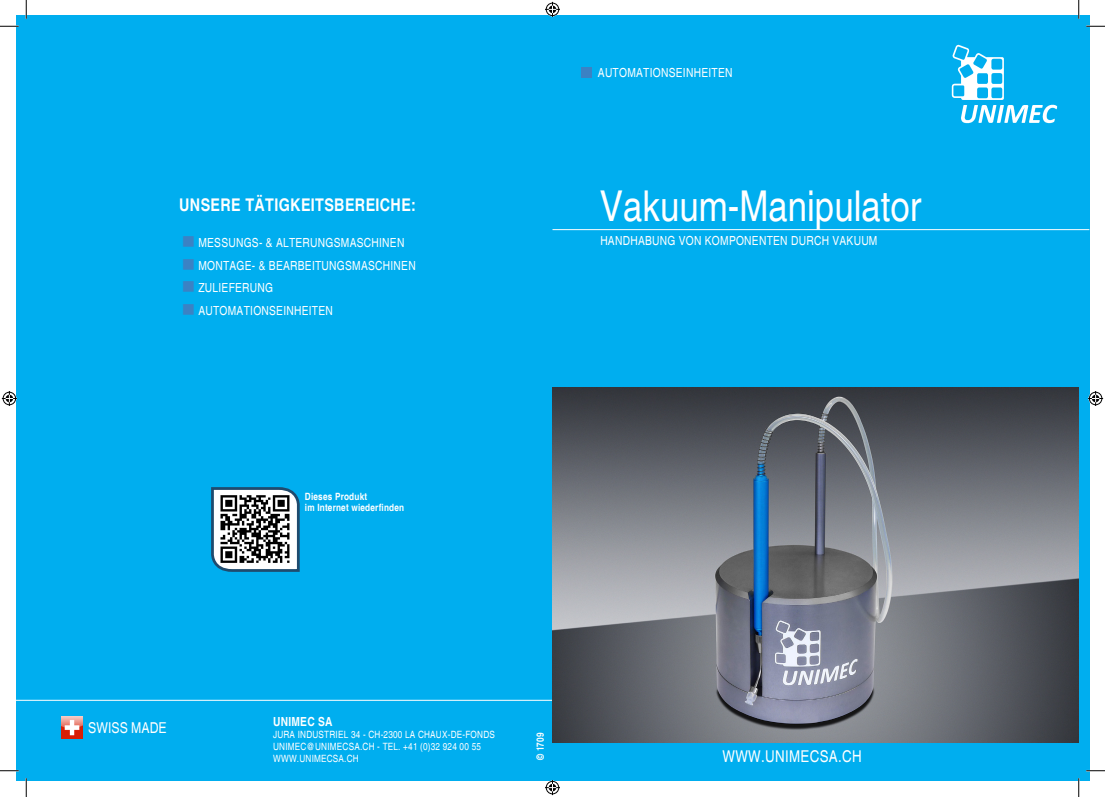
<style>
.page{position:relative;width:1105px;height:797px;background:#fff}
.page>*{position:absolute;margin:0;border:0;box-sizing:border-box;transform-origin:0 0}
.t1{font:condensed 42.5px "Helvetica";color:#fff}
.t2{font:700 condensed 17.5px "Helvetica";letter-spacing:.02em;color:#fff}
.t3{font:condensed 16.25px "Helvetica";letter-spacing:.02em;color:#fff}
.t4{font:condensed 15px "Helvetica";color:#fff}
.t5{font:condensed 12.5px "Helvetica";letter-spacing:.02em;color:#fff}
.t6{font:700 condensed 12.5px "Helvetica";letter-spacing:.02em;color:#fff}
.t7{font:condensed 10px "Helvetica";letter-spacing:.02em;color:#fff}
.t8{font:700 condensed 10px "Helvetica";letter-spacing:.02em;color:#fff}
</style>
<div class="page">
<div style="left:16px;top:16px;width:1073px;height:765px;background:#00aeef"></div>
<hr style="left:552px;top:229px;width:537px;height:1px;background:#fff">
<hr style="left:16px;top:699px;width:536px;height:1px;background:#fff">
<img style="left:62px;top:716px;width:21px;height:22px">
<img style="left:951px;top:44px;width:106px;height:80px">
<img style="left:552px;top:388px;width:527px;height:354px">
<div style="left:581px;top:67px;width:11px;height:10px;background:#3b82c4"></div>
<svg style="left:211px;top:487px;width:89px;height:85px;background:#899399"></svg>
<svg style="left:0;top:25px;width:19px;height:2px"></svg>
<svg style="left:1086px;top:25px;width:19px;height:2px"></svg>
<svg style="left:0;top:770px;width:19px;height:1px"></svg>
<svg style="left:1086px;top:770px;width:19px;height:1px"></svg>
<svg style="left:25px;top:0;width:2px;height:19px"></svg>
<svg style="left:25px;top:778px;width:2px;height:19px"></svg>
<svg style="left:1078px;top:0;width:1px;height:19px"></svg>
<svg style="left:1078px;top:778px;width:1px;height:19px"></svg>
<svg style="left:545px;top:2px;width:15px;height:15px"></svg>
<svg style="left:545px;top:780px;width:15px;height:15px"></svg>
<svg style="left:2px;top:391px;width:15px;height:15px"></svg>
<svg style="left:1088px;top:391px;width:15px;height:15px"></svg>
<p class="t2" style="left:179px;top:194px;width:238px">UNSERE TÄTIGKEITSBEREICHE:</p>
<p class="t5" style="left:198px;top:236px;width:208px">MESSUNGS- &amp; ALTERUNGSMASCHINEN</p>
<p class="t5" style="left:198px;top:258px;width:219px">MONTAGE- &amp; BEARBEITUNGSMASCHINEN</p>
<p class="t5" style="left:198px;top:281px;width:76px">ZULIEFERUNG</p>
<p class="t5" style="left:198px;top:303px;width:136px">AUTOMATIONSEINHEITEN</p>
<p class="t8" style="left:305px;top:490px;width:64px">Dieses Produkt</p>
<p class="t8" style="left:305px;top:501px;width:101px">im Internet wiederfinden</p>
<p class="t5" style="left:598px;top:66px;width:136px">AUTOMATIONSEINHEITEN</p>
<p class="t1" style="left:600px;top:181px;width:323px">Vakuum-Manipulator</p>
<p class="t5" style="left:600px;top:233px;width:279px">HANDHABUNG VON KOMPONENTEN DURCH VAKUUM</p>
<p class="t4" style="left:88px;top:718px;width:80px">SWISS MADE</p>
<p class="t6" style="left:273px;top:714px;width:61px">UNIMEC SA</p>
<p class="t7" style="left:273px;top:728px;width:223px">JURA INDUSTRIEL 34 - CH-2300 LA CHAUX-DE-FONDS</p>
<p class="t7" style="left:273px;top:740px;width:209px">UNIMEC@UNIMECSA.CH - TEL. +41 (0)32 924 00 55</p>
<p class="t7" style="left:273px;top:752px;width:87px">WWW.UNIMECSA.CH</p>
<p class="t8" style="left:534px;top:760px;width:29px;rotate:-90deg">© 1709</p>
<p class="t3" style="left:722px;top:747px;width:141px">WWW.UNIMECSA.CH</p>
</div>
